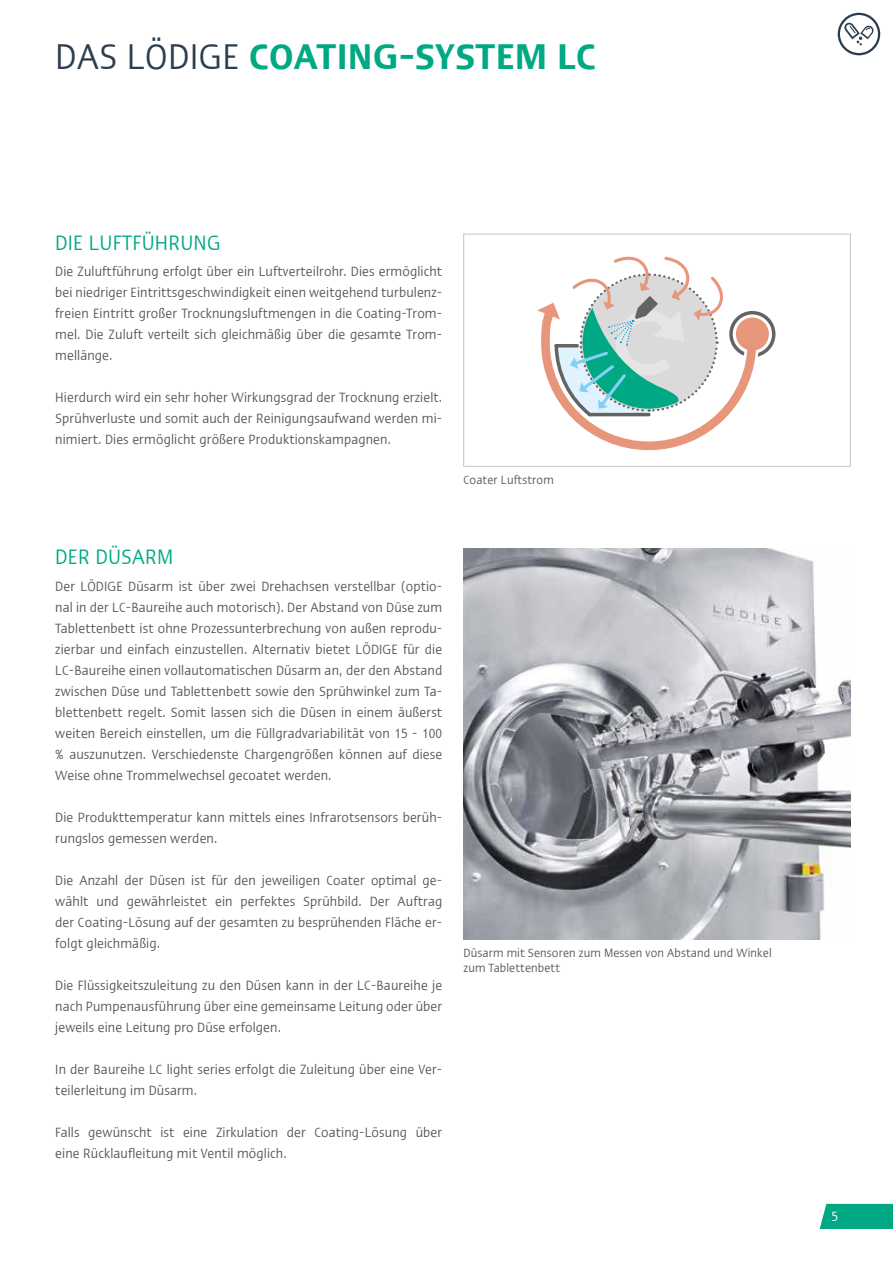
<style>
.page{position:relative;width:893px;height:1263px;background:#fff}
.page>*{position:absolute;margin:0;border:0;box-sizing:border-box;transform-origin:0 0}
.t1{font:600 condensed 36px "Ergo Com";letter-spacing:.01em;color:#00a984}
.t2{font:condensed 21px "Ergo Com";letter-spacing:.01em;color:#00a984}
.t3{font:condensed 13.5px/21px "Ergo Com";letter-spacing:.01em;color:#58585c;text-align:justify}
.t4{font:condensed 13.5px "Ergo Com";color:#fff}
.t5{font:condensed 12px/15px "Ergo Com";letter-spacing:.01em;color:#58585c}
.s1{font-weight:400;color:#2c3d4f}
</style>
<div class="page">
<div style="left:729px;top:311px;width:46px;height:46px;border:3px solid #646363;border-radius:50%"></div>
<div style="left:736px;top:318px;width:33px;height:33px;background:#e7967b;border-radius:50%"></div>
<svg style="left:537px;top:256px;width:223px;height:195px"></svg>
<div style="left:463px;top:234px;width:388px;height:232px;border:1px solid #c6c3c5"></div>
<img style="left:463px;top:549px;width:387px;height:390px">
<svg style="left:838px;top:13px;width:42px;height:42px"></svg>
<div style="left:820px;top:1204px;width:73px;height:25px;background:#00a984"></div>
<h1 class="t1" style="left:55px;top:30px;width:542px"><span class="s1">DAS LÖDIGE</span> COATING-SYSTEM LC</h1>
<h2 class="t2" style="left:55px;top:227px;width:167px">DIE LUFTFÜHRUNG</h2>
<p class="t3" style="left:55px;top:260px;width:388px">Die Zuluftführung erfolgt über ein Luftverteilrohr. Dies ermöglicht bei niedriger Eintrittsgeschwindigkeit einen weitgehend turbulenz&shy;freien Eintritt großer Trocknungsluftmengen in die Coating-Trom&shy;mel. Die Zuluft verteilt sich gleichmäßig über die gesamte Trom&shy;mellänge.</p>
<p class="t3" style="left:55px;top:386px;width:388px">Hierdurch wird ein sehr hoher Wirkungsgrad der Trocknung erzielt.<br>Sprühverluste und somit auch der Reinigungsaufwand werden mi&shy;nimiert. Dies ermöglicht größere Produktionskampagnen.</p>
<p class="t5" style="left:463px;top:471px;width:92px">Coater Luftstrom</p>
<h2 class="t2" style="left:55px;top:542px;width:119px">DER DÜSARM</h2>
<p class="t3" style="left:55px;top:575px;width:388px">Der LÖDIGE Düsarm ist über zwei Drehachsen verstellbar (optio&shy;nal in der LC-Baureihe auch motorisch). Der Abstand von Düse zum Tablettenbett ist ohne Prozessunterbrechung von außen reprodu&shy;zierbar und einfach einzustellen. Alternativ bietet LÖDIGE für die LC-Baureihe einen vollautomatischen Düsarm an, der den Abstand zwischen Düse und Tablettenbett sowie den Sprühwinkel zum Ta&shy;blettenbett regelt. Somit lassen sich die Düsen in einem äußerst weiten Bereich einstellen, um die Füllgradvariabilität von 15 - 100 % auszunutzen. Verschiedenste Chargengrößen können auf diese Weise ohne Trommelwechsel gecoatet werden.</p>
<p class="t3" style="left:55px;top:806px;width:388px">Die Produkttemperatur kann mittels eines Infrarotsensors berüh&shy;rungslos gemessen werden.</p>
<p class="t3" style="left:55px;top:869px;width:388px">Die Anzahl der Düsen ist für den jeweiligen Coater optimal ge&shy;wählt und gewährleistet ein perfektes Sprühbild. Der Auftrag der Coating-Lösung auf der gesamten zu besprühenden Fläche er&shy;folgt gleichmäßig.</p>
<p class="t3" style="left:55px;top:974px;width:388px">Die Flüssigkeitszuleitung zu den Düsen kann in der LC-Baureihe je nach Pumpenausführung über eine gemeinsame Leitung oder über jeweils eine Leitung pro Düse erfolgen.</p>
<p class="t3" style="left:55px;top:1058px;width:388px">In der Baureihe LC light series erfolgt die Zuleitung über eine Ver&shy;teilerleitung im Düsarm.</p>
<p class="t3" style="left:55px;top:1121px;width:388px">Falls gewünscht ist eine Zirkulation der Coating-Lösung über eine Rücklaufleitung mit Ventil möglich.</p>
<p class="t5" style="left:463px;top:944px;width:310px">Düsarm mit Sensoren zum Messen von Abstand und Winkel zum Tablettenbett</p>
<p class="t4" style="left:831px;top:1207px;width:8px">5</p>
</div>
